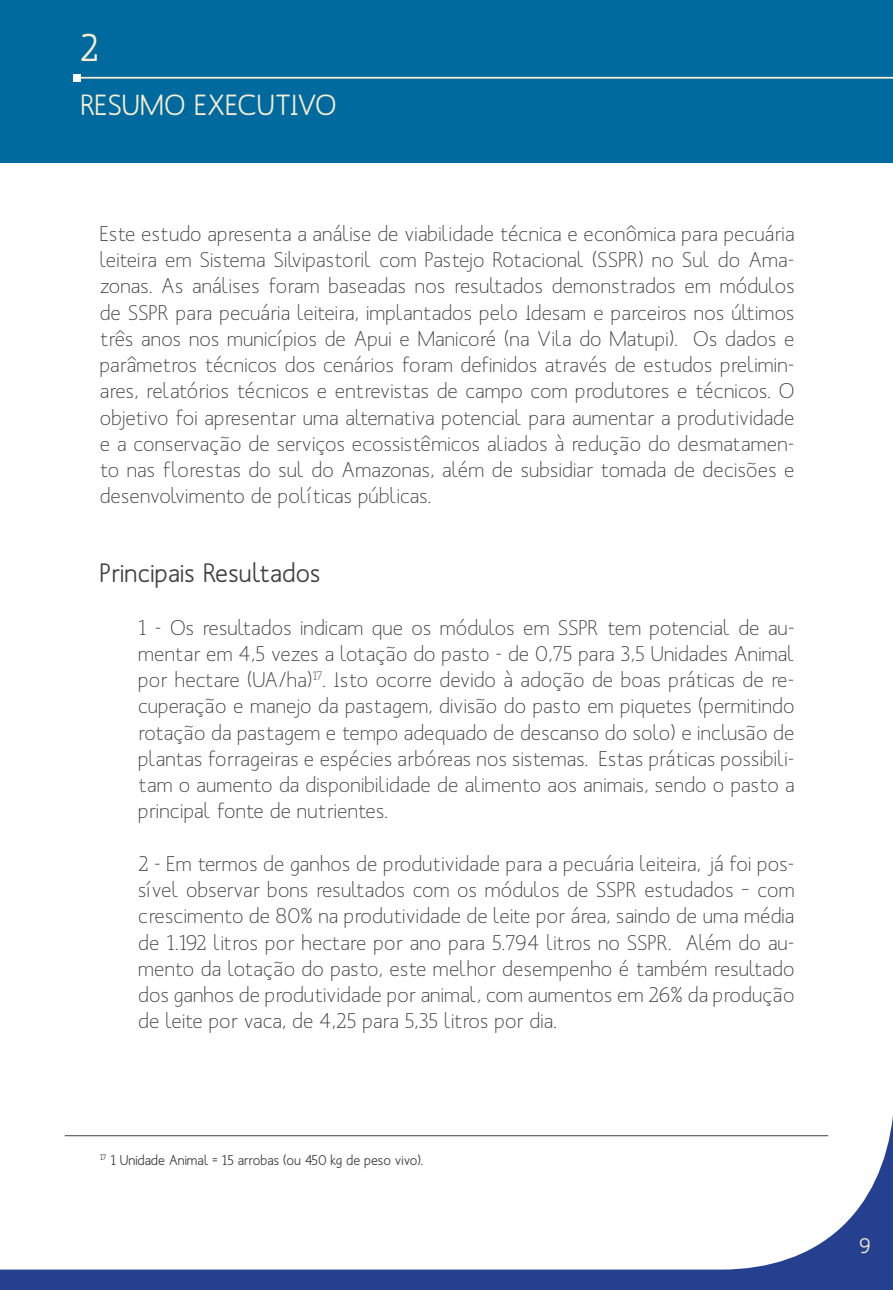
<style>
.page{position:relative;width:893px;height:1290px;background:#fff}
.page>*{position:absolute;margin:0;border:0;box-sizing:border-box;transform-origin:0 0}
.t1{font:500 38.5px "Mank Sans";color:#f9edd1}
.t2{font:500 28.88px "Mank Sans";letter-spacing:.01em;color:#f9edd1}
.t3{font:500 26.25px "Mank Sans";letter-spacing:.01em;color:#414042}
.t4{font:21px/26.2px "Mank Sans";letter-spacing:.01em;color:#414042;text-align:justify}
.t5{font:500 21px "Mank Sans";color:#f9edd1}
.t6{font:500 14px "Mank Sans";color:#414042}
</style>
<div class="page">
<svg style="left:0;top:1116px;width:893px;height:174px"></svg>
<hr style="left:892px;top:1121px;width:1px;height:169px;background:#25408f">
<div style="left:0;top:0;width:893px;height:163px;background:#006a9f"></div>
<hr style="left:73px;top:77px;width:820px;height:2px;background:#f9edd1">
<div style="left:73px;top:74px;width:8px;height:8px;background:#fff"></div>
<hr style="left:65px;top:1135px;width:763px;height:1px;background:#414042">
<h1 class="t1" style="left:80px;top:23px;width:20px">2</h1>
<h2 class="t2" style="left:80px;top:87px;width:258px">RESUMO EXECUTIVO</h2>
<p class="t4" style="left:100px;top:220px;width:696px">Este estudo apresenta a análise de viabilidade técnica e econômica para pecuária leiteira em Sistema Silvipastoril com Pastejo Rotacional (SSPR) no Sul do Ama&shy;zonas. As análises foram baseadas nos resultados demonstrados em módulos de SSPR para pecuária leiteira, implantados pelo Idesam e parceiros nos últimos três anos nos municípios de Apui e Manicoré (na Vila do Matupi). Os dados e parâmetros técnicos dos cenários foram definidos através de estudos prelimin&shy;ares, relatórios técnicos e entrevistas de campo com produtores e técnicos. O objetivo foi apresentar uma alternativa potencial para aumentar a produtividade e a conservação de serviços ecossistêmicos aliados à redução do desmatamen&shy;to nas florestas do sul do Amazonas, além de subsidiar tomada de decisões e desenvolvimento de políticas públicas.</p>
<p class="t3" style="left:100px;top:556px;width:222px">Principais Resultados</p>
<p class="t4" style="left:138px;top:614px;width:658px">1 - Os resultados indicam que os módulos em SSPR tem potencial de au&shy;mentar em 4,5 vezes a lotação do pasto - de 0,75 para 3,5 Unidades Animal por hectare (UA/ha)<sup>17</sup>. Isto ocorre devido à adoção de boas práticas de re&shy;cuperação e manejo da pastagem, divisão do pasto em piquetes (permitindo rotação da pastagem e tempo adequado de descanso do solo) e inclusão de plantas forrageiras e espécies arbóreas nos sistemas. Estas práticas possibili&shy;tam o aumento da disponibilidade de alimento aos animais, sendo o pasto a principal fonte de nutrientes.</p>
<p class="t4" style="left:138px;top:850px;width:658px">2 - Em termos de ganhos de produtividade para a pecuária leiteira, já foi pos&shy;sível observar bons resultados com os módulos de SSPR estudados – com crescimento de 80% na produtividade de leite por área, saindo de uma média de 1.192 litros por hectare por ano para 5.794 litros no SSPR. Além do au&shy;mento da lotação do pasto, este melhor desempenho é também resultado dos ganhos de produtividade por animal, com aumentos em 26% da produção de leite por vaca, de 4,25 para 5,35 litros por dia.</p>
<p class="t6" style="left:100px;top:1151px;width:325px"><sup>17</sup> 1 Unidade Animal = 15 arrobas (ou 450 kg de peso vivo).</p>
<p class="t5" style="left:859px;top:1233px;width:13px">9</p>
</div>
